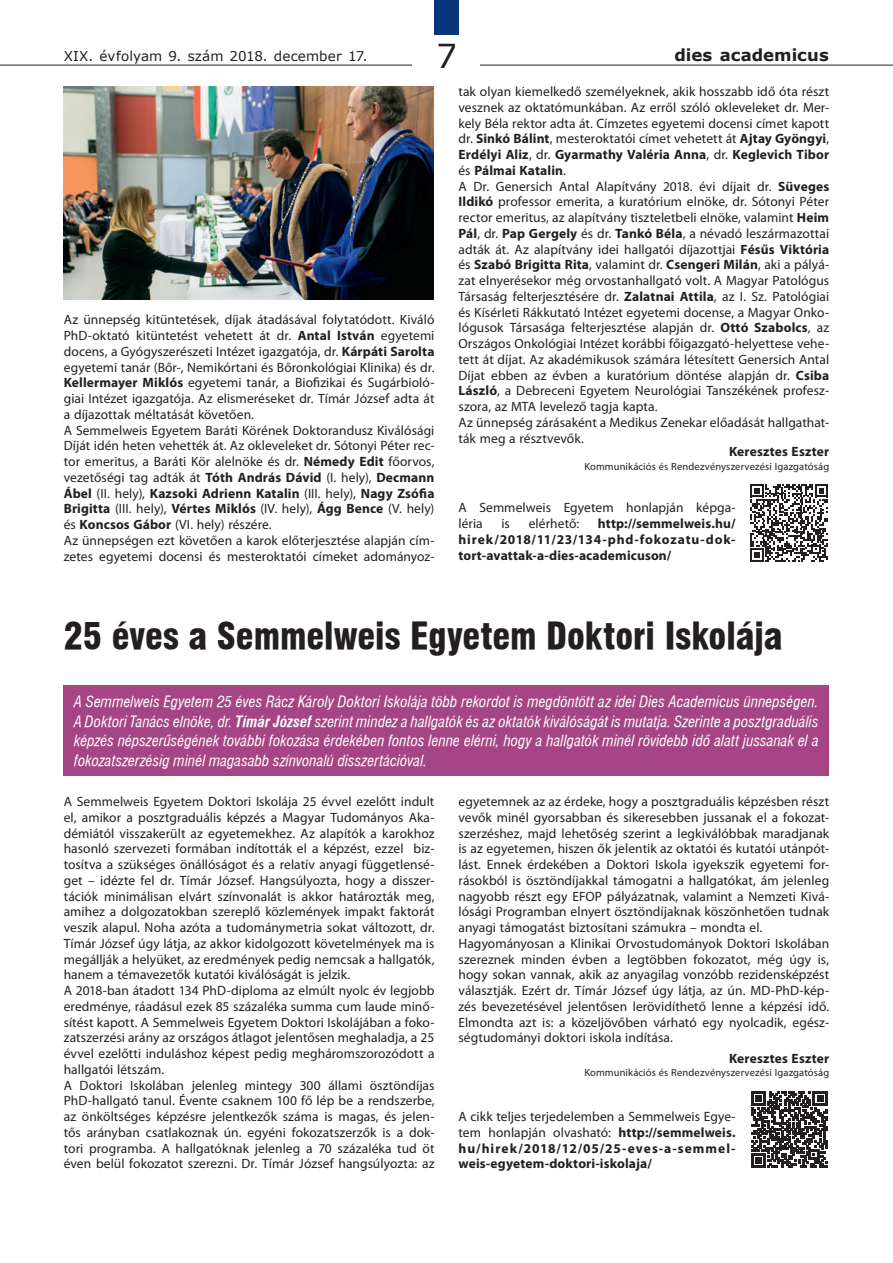
<style>
.page{position:relative;width:893px;height:1263px;background:#fff}
.page>*{position:absolute;margin:0;border:0;box-sizing:border-box;transform-origin:0 0}
.C1{font:36px "Swiss 721 Blk Cn PFL";letter-spacing:-.005em;color:#231f20}
.t1{font:33px "Verdana";color:#231f20}
.t2{font:700 16.5px "Verdana";color:#231f20}
.Lead{font:italic 15px/19.5px "Swiss 721 Cn PFL";letter-spacing:.005em;color:#fff;text-align:justify}
.t3{font:13.5px/15.8px "Myriad Pro";letter-spacing:.005em;color:#231f20;text-align:justify}
.t4{font:700 13.5px/15.8px "Myriad Pro";letter-spacing:.015em;color:#231f20;text-align:justify}
.t5{font:13.5px "Verdana";letter-spacing:.005em;color:#231f20}
.marketing{font:10.5px "Myriad Pro";letter-spacing:.01em;color:#231f20}
.s1{font-weight:700}
.s2{font-weight:400}
</style>
<div class="page">
<hr style="left:0;top:65px;width:893px;height:1px;background:#231f20">
<div style="left:413px;top:32px;width:67px;height:45px;background:#fff"></div>
<div style="left:434px;top:0;width:24px;height:34px;background:#08357c"></div>
<img style="left:64px;top:86px;width:370px;height:213px">
<svg style="left:750px;top:484px;width:78px;height:78px"></svg>
<div style="left:64px;top:685px;width:765px;height:91px;background:#a54586"></div>
<svg style="left:751px;top:1091px;width:76px;height:77px"></svg>
<p class="t5" style="left:64px;top:46px;width:305px">XIX. évfolyam 9. szám 2018. december 17.</p>
<h2 class="t1" style="left:436px;top:33px;width:22px">7</h2>
<p class="t2" style="left:674px;top:43px;width:156px">dies academicus</p>
<p class="t3" style="left:64px;top:312px;width:372px">Az ünnepség kitüntetések, díjak átadásával folytatódott. Kiváló PhD-oktató kitüntetést vehetett át dr. <span class="s1">Antal István</span> egyetemi docens, a Gyógyszerészeti Intézet igazgatója, dr. <span class="s1">Kárpáti Sarolta </span>egyetemi tanár (Bőr-, Nemikórtani és Bőronkológiai Klinika) és dr.<br><span class="s1">Kellermayer Miklós</span> egyetemi tanár, a Biofizikai és Sugárbioló&shy;giai Intézet igazgatója. Az elismeréseket dr. Tímár József adta át a díjazottak méltatását követően.</p>
<p class="t3" style="left:64px;top:422px;width:372px">A Semmelweis Egyetem Baráti Körének Doktorandusz Kiválósági Díját idén heten vehették át. Az okleveleket dr. Sótonyi Péter rec&shy;tor emeritus, a Baráti Kör alelnöke és dr. <span class="s1">Némedy Edit</span> főorvos, vezetőségi tag adták át <span class="s1">Tóth András Dávid</span> (I. hely), <span class="s1">Decmann Ábel</span> (II. hely), <span class="s1">Kazsoki Adrienn Katalin</span> (III. hely), <span class="s1">Nagy Zsófia Brigitta</span> (III. hely), <span class="s1">Vértes Miklós</span> (IV. hely), <span class="s1">Ágg Bence</span> (V. hely) és <span class="s1">Koncsos Gábor</span> (VI. hely) részére.</p>
<p class="t3" style="left:64px;top:532px;width:372px">Az ünnepségen ezt követően a karok előterjesztése alapján cím&shy;zetes egyetemi docensi és mesteroktatói címeket adományoz-</p>
<p class="t3" style="left:458px;top:84px;width:372px">tak olyan kiemelkedő személyeknek, akik hosszabb idő óta részt vesznek az oktatómunkában. Az erről szóló okleveleket dr. Mer&shy;kely Béla rektor adta át. Címzetes egyetemi docensi címet kapott dr. <span class="s1">Sinkó Bálint</span>, mesteroktatói címet vehetett át <span class="s1">Ajtay Gyöngyi</span>, <span class="s1">Erdélyi Aliz</span>, dr. <span class="s1">Gyarmathy Valéria Anna</span>, dr. <span class="s1">Keglevich Tibor </span>és <span class="s1">Pálmai Katalin</span>.</p>
<p class="t3" style="left:458px;top:178px;width:372px">A Dr. Genersich Antal Alapítvány 2018. évi díjait dr. <span class="s1">Süveges Ildikó</span> professor emerita, a kuratórium elnöke, dr. Sótonyi Péter rector emeritus, az alapítvány tiszteletbeli elnöke, valamint <span class="s1">Heim Pál</span>, dr. <span class="s1">Pap Gergely</span> és dr. <span class="s1">Tankó Béla</span>, a névadó leszármazottai adták át. Az alapítvány idei hallgatói díjazottjai <span class="s1">Fésűs Viktória </span>és <span class="s1">Szabó Brigitta Rita</span>, valamint dr. <span class="s1">Csengeri Milán</span>, aki a pályá&shy;zat elnyerésekor még orvostanhallgató volt. A Magyar Patológus Társaság felterjesztésére dr. <span class="s1">Zalatnai Attila</span>, az I. Sz. Patológiai és Kísérleti Rákkutató Intézet egyetemi docense, a Magyar Onko&shy;lógusok Társasága felterjesztése alapján dr. <span class="s1">Ottó Szabolcs</span>, az Országos Onkológiai Intézet korábbi főigazgató-helyettese vehe&shy;tett át díjat. Az akadémikusok számára létesített Genersich Antal Díjat ebben az évben a kuratórium döntése alapján dr. <span class="s1">Csiba László</span>, a Debreceni Egyetem Neurológiai Tanszékének profes - szora, az MTA levelező tagja kapta.</p>
<p class="t3" style="left:458px;top:414px;width:372px">Az ünnepség zárásaként a Medikus Zenekar előadását hallgathat&shy;ták meg a résztvevők.</p>
<p class="t4" style="left:729px;top:443px;width:102px">Keresztes Eszter</p>
<p class="marketing" style="left:584px;top:460px;width:246px">Kommunikációs és Rendezvényszervezési Igazgatóság</p>
<p class="t3" style="left:458px;top:500px;width:279px">A Semmelweis Egyetem honlapján képga&shy;léria</p>
<p class="t4" style="left:458px;top:515px;width:279px;text-indent:139px">http://semmelweis.hu/ hirek/2018/11/23/134-phd-fokozatu-dok&shy;tort-avattak-a-dies-academicuson/</p>
<p class="t3" style="left:501px;top:516px;width:10px">is</p>
<p class="t3" style="left:529px;top:516px;width:52px">elérhető:</p>
<p class="C1" style="left:64px;top:615px;width:720px">25 éves a Semmelweis Egyetem Doktori Iskolája</p>
<p class="Lead" style="left:74px;top:692px;width:746px">A Semmelweis Egyetem 25 éves Rácz Károly Doktori Iskolája több rekordot is megdöntött az idei Dies Academicus ünnepségen.<br>A Doktori Tanács elnöke, dr. <span class="s1">Tímár József</span> szerint mindez a hallgatók és az oktatók kiválóságát is mutatja. Szerinte a posztgraduális képzés népszerűségének további fokozása érdekében fontos lenne elérni, hogy a hallgatók minél rövidebb idő alatt jussanak el a fokozatszerzésig minél magasabb színvonalú disszertációval.</p>
<p class="t3" style="left:64px;top:793px;width:372px">A Semmelweis Egyetem Doktori Iskolája 25 évvel ezelőtt indult el, amikor a posztgraduális képzés a Magyar Tudományos Aka&shy;démiától visszakerült az egyetemekhez. Az alapítók a karokhoz hasonló szervezeti formában indították el a képzést, ezzel biz&shy;tosítva a szükséges önállóságot és a relatív anyagi függetlensé&shy;get – idézte fel dr. Tímár József. Hangsúlyozta, hogy a disszer&shy;tációk minimálisan elvárt színvonalát is akkor határozták meg, amihez a dolgozatokban szereplő közlemények impakt faktorát veszik alapul. Noha azóta a tudománymetria sokat változott, dr.<br>Tímár József úgy látja, az akkor kidolgozott követelmények ma is megállják a helyüket, az eredmények pedig nemcsak a hallgatók, hanem a témavezetők kutatói kiválóságát is jelzik.</p>
<p class="t3" style="left:64px;top:982px;width:372px">A 2018-ban átadott 134 PhD-diploma az elmúlt nyolc év legjobb eredménye, ráadásul ezek 85 százaléka summa cum laude minő&shy;sítést kapott. A Semmelweis Egyetem Doktori Iskolájában a foko&shy;zatszerzési arány az országos átlagot jelentősen meghaladja, a 25 évvel ezelőtti induláshoz képest pedig megháromszorozódott a hallgatói létszám.</p>
<p class="t3" style="left:64px;top:1077px;width:372px">A Doktori Iskolában jelenleg mintegy 300 állami ösztöndíjas PhD-hallgató tanul. Évente csaknem 100 fő lép be a rendszerbe, az önköltséges képzésre jelentkezők száma is magas, és jelen&shy;tős arányban csatlakoznak ún. egyéni fokozatszerzők is a dok&shy;tori programba. A hallgatóknak jelenleg a 70 százaléka tud öt éven belül fokozatot szerezni. Dr. Tímár József hangsúlyozta: az</p>
<p class="t3" style="left:458px;top:793px;width:372px">egyetemnek az az érdeke, hogy a posztgraduális képzésben részt vevők minél gyorsabban és sikeresebben jussanak el a fokozat&shy;szerzéshez, majd lehetőség szerint a legkiválóbbak maradjanak is az egyetemen, hiszen ők jelentik az oktatói és kutatói utánpót&shy;lást. Ennek érdekében a Doktori Iskola igyekszik egyetemi for&shy;rásokból is ösztöndíjakkal támogatni a hallgatókat, ám jelenleg nagyobb részt egy EFOP pályázatnak, valamint a Nemzeti Kivá&shy;lósági Programban elnyert ösztöndíjaknak köszönhetően tudnak anyagi támogatást biztosítani számukra – mondta el.</p>
<p class="t3" style="left:458px;top:935px;width:372px">Hagyományosan a Klinikai Orvostudományok Doktori Iskolában szereznek minden évben a legtöbben fokozatot, még úgy is, hogy sokan vannak, akik az anyagilag vonzóbb rezidensképzést választják. Ezért dr. Tímár József úgy látja, az ún. MD-PhD-kép&shy;zés bevezetésével jelentősen lerövidíthető lenne a képzési idő.<br>Elmondta azt is: a közeljövőben várható egy nyolcadik, egész&shy;ségtudományi doktori iskola indítása.</p>
<p class="t4" style="left:729px;top:1050px;width:102px">Keresztes Eszter</p>
<p class="marketing" style="left:584px;top:1066px;width:246px">Kommunikációs és Rendezvényszervezési Igazgatóság</p>
<p class="t4" style="left:458px;top:1108px;width:279px"><span class="s2">A cikk teljes terjedelemben a Semmelweis Egye&shy;tem honlapján olvasható:</span> http://semmelweis. hu/hirek/2018/12/05/25-eves-a-semmel&shy;weis-egyetem-doktori-iskolaja/</p>
</div>
